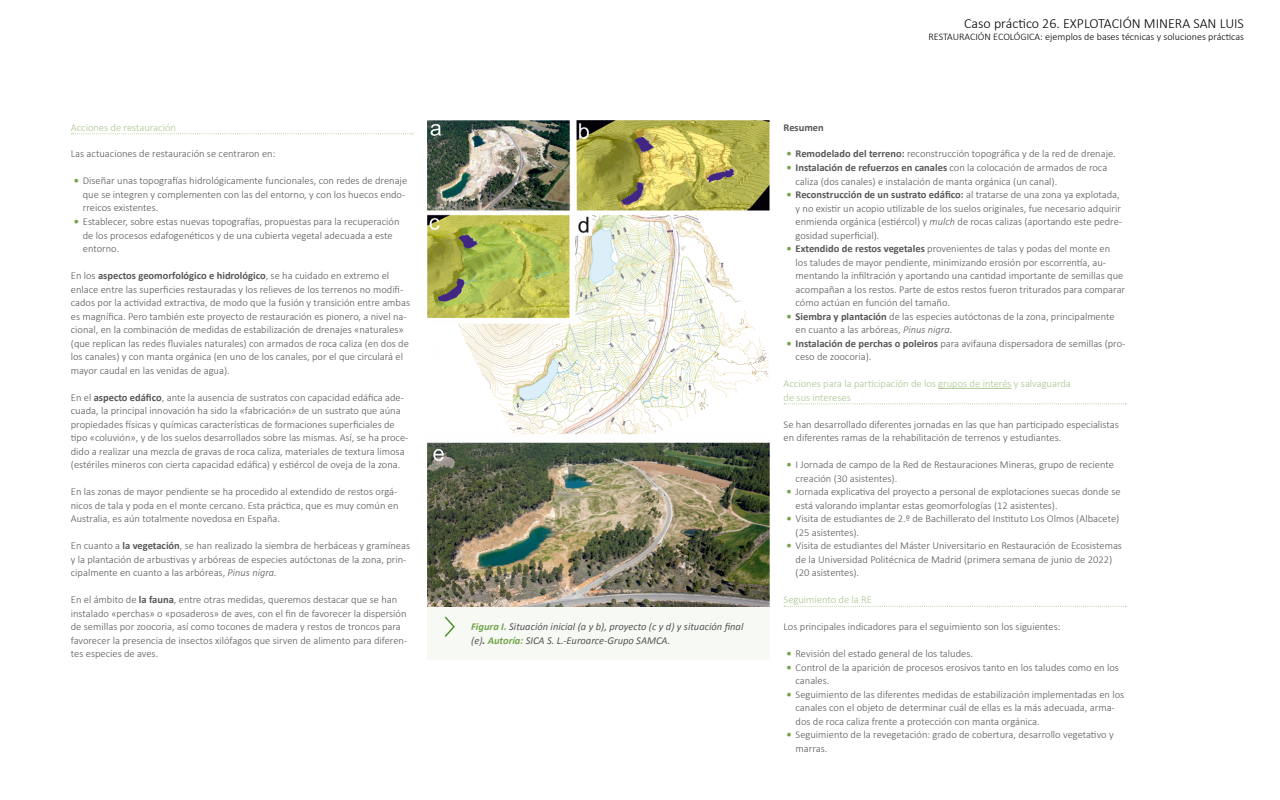
<style>
.page{position:relative;width:1280px;height:800px;background:#fff}
.page>*{position:absolute;margin:0;border:0;box-sizing:border-box;transform-origin:0 0}
.t1{font:300 14px "Calibri";color:#000}
.t2{font:300 10.5px/13.5px "Calibri";color:#575756}
.t3{font:300 10.5px/13.5px "Calibri";color:#aac58e}
.t4{font:italic 10.5px/13.5px "Calibri";color:#575756}
.t5{font:700 10.5px "Calibri";color:#575756}
.t6{font:300 10.1px "Calibri";color:#000}
.s1{font-weight:700;color:#74a54c}
.s2{font-weight:700}
.s3{font-style:italic}
</style>
<div class="page">
<svg style="left:71px;top:133px;width:342px;height:1px"></svg>
<hr style="left:938px;top:388px;width:74px;height:1px;background:#aac58e">
<svg style="left:784px;top:403px;width:342px;height:1px"></svg>
<svg style="left:784px;top:606px;width:342px;height:1px"></svg>
<div style="left:427px;top:455px;width:342px;height:205px;background:#f7f9f4"></div>
<img style="left:427px;top:121px;width:342px;height:486px">
<svg style="left:445px;top:617px;width:10px;height:20px"></svg>
<p class="t3" style="left:71px;top:120px;width:107px">Acciones de restauración</p>
<p class="t2" style="left:71px;top:147px;width:206px">Las actuaciones de restauración se centraron en:</p>
<p class="t2" style="left:83px;top:174px;width:326px;text-indent:-9px"><span class="s1">•</span> Diseñar unas topografías hidrológicamente funcionales, con redes de drenaje que se integren y complementen con las del entorno, y con los huecos endo&shy;rreicos existentes.</p>
<p class="t2" style="left:83px;top:215px;width:318px;text-indent:-9px"><span class="s1">•</span> Establecer, sobre estas nuevas topografías, propuestas para la recuperación de los procesos edafogenéticos y de una cubierta vegetal adecuada a este entorno.</p>
<p class="t2" style="left:71px;top:269px;width:341px">En los <span class="s2">aspectos geomorfológico e hidrológico</span>, se ha cuidado en extremo el enlace entre las superficies restauradas y los relieves de los terrenos no modifi&shy;cados por la actividad extractiva, de modo que la fusión y transición entre ambas es magnífica. Pero también este proyecto de restauración es pionero, a nivel na&shy;cional, en la combinación de medidas de estabilización de drenajes «naturales» (que replican las redes fluviales naturales) con armados de roca caliza (en dos de los canales) y con manta orgánica (en uno de los canales, por el que circulará el mayor caudal en las venidas de agua).</p>
<p class="t2" style="left:71px;top:390px;width:339px">En el <span class="s2">aspecto edáfico</span>, ante la ausencia de sustratos con capacidad edáfica ade&shy;cuada, la principal innovación ha sido la «fabricación» de un sustrato que aúna propiedades físicas y químicas características de formaciones superficiales de tipo «coluvión», y de los suelos desarrollados sobre las mismas. Así, se ha proce&shy;dido a realizar una mezcla de gravas de roca caliza, materiales de textura limosa (estériles mineros con cierta capacidad edáfica) y estiércol de oveja de la zona.</p>
<p class="t2" style="left:71px;top:485px;width:329px;text-align:justify">En las zonas de mayor pendiente se ha procedido al extendido de restos orgá&shy;nicos de tala y poda en el monte cercano. Esta práctica, que es muy común en Australia, es aún totalmente novedosa en España.</p>
<p class="t2" style="left:71px;top:539px;width:341px">En cuanto a <span class="s2">la vegetación</span>, se han realizado la siembra de herbáceas y gramíneas y la plantación de arbustivas y arbóreas de especies autóctonas de la zona, prin&shy;cipalmente en cuanto a las arbóreas, <span class="s3">Pinus nigra.</span></p>
<p class="t2" style="left:71px;top:593px;width:338px">En el ámbito de <span class="s2">la fauna</span>, entre otras medidas, queremos destacar que se han instalado «perchas» o «posaderos» de aves, con el fin de favorecer la dispersión de semillas por zoocoria, así como tocones de madera y restos de troncos para favorecer la presencia de insectos xilófagos que sirven de alimento para diferen&shy;tes especies de aves.</p>
<p class="t4" style="left:471px;top:619px;width:274px"><span class="s1">Figura I.</span> Situación inicial (a y b), proyecto (c y d) y situación final (e)<span class="s2">.</span> <span class="s1">Autoría:</span> SICA S. L.-Euroarce-Grupo SAMCA.</p>
<h1 class="t1" style="left:964px;top:14px;width:281px">Caso práctico 26. EXPLOTACIÓN MINERA SAN LUIS</h1>
<p class="t6" style="left:928px;top:30px;width:317px">RESTAURACIÓN ECOLÓGICA: ejemplos de bases técnicas y soluciones prácticas</p>
<p class="t5" style="left:784px;top:121px;width:42px">Resumen</p>
<p class="t2" style="left:787px;top:147px;width:331px"><span class="s1">•</span> <span class="s2">Remodelado del terreno:</span> reconstrucción topográfica y de la red de drenaje.</p>
<p class="t2" style="left:796px;top:161px;width:313px;text-indent:-9px"><span class="s1">•</span> <span class="s2">Instalación de refuerzos en canales</span> con la colocación de armados de roca caliza (dos canales) e instalación de manta orgánica (un canal).</p>
<p class="t2" style="left:796px;top:188px;width:328px;text-indent:-9px"><span class="s1">•</span> <span class="s2">Reconstrucción de un sustrato edáfico:</span> al tratarse de una zona ya explotada, y no existir un acopio utilizable de los suelos originales, fue necesario adquirir enmienda orgánica (estiércol) y <span class="s3">mulch</span> de rocas calizas (aportando este pedre&shy;gosidad superficial).</p>
<p class="t2" style="left:796px;top:242px;width:331px;text-indent:-9px"><span class="s1">•</span> <span class="s2">Extendido de restos vegetales</span> provenientes de talas y podas del monte en<br>los taludes de mayor pendiente, minimizando erosión por escorrentía, au&shy;mentando la infiltración y aportando una cantidad importante de semillas que acompañan a los restos. Parte de estos restos fueron triturados para comparar cómo actúan en función del tamaño.</p>
<p class="t2" style="left:796px;top:309px;width:321px;text-indent:-9px"><span class="s1">•</span> <span class="s2">Siembra y plantación</span> de las especies autóctonas de la zona, principalmente en cuanto a las arbóreas, <span class="s3">Pinus nigra.</span></p>
<p class="t2" style="left:796px;top:336px;width:331px;text-indent:-9px"><span class="s1">•</span> <span class="s2">Instalación de perchas o poleiros</span> para avifauna dispersadora de semillas (pro&shy;ceso de zoocoria).</p>
<p class="t3" style="left:784px;top:377px;width:289px">Acciones para la participación de los grupos de interés y salvaguarda de sus intereses</p>
<p class="t2" style="left:784px;top:417px;width:337px">Se han desarrollado diferentes jornadas en las que han participado especialistas en diferentes ramas de la rehabilitación de terrenos y estudiantes.</p>
<p class="t2" style="left:796px;top:458px;width:320px;text-indent:-9px"><span class="s1">•</span> I Jornada de campo de la Red de Restauraciones Mineras, grupo de reciente creación (30 asistentes).</p>
<p class="t2" style="left:796px;top:485px;width:327px;text-indent:-9px"><span class="s1">•</span> Jornada explicativa del proyecto a personal de explotaciones suecas donde se está valorando implantar estas geomorfologías (12 asistentes).</p>
<p class="t2" style="left:796px;top:512px;width:325px;text-indent:-9px"><span class="s1">•</span> Visita de estudiantes de 2.º de Bachillerato del Instituto Los Olmos (Albacete) (25 asistentes).</p>
<p class="t2" style="left:796px;top:539px;width:328px;text-indent:-9px"><span class="s1">•</span> Visita de estudiantes del Máster Universitario en Restauración de Ecosistemas de la Universidad Politécnica de Madrid (primera semana de junio de 2022) (20 asistentes).</p>
<p class="t3" style="left:784px;top:593px;width:90px">Seguimiento de la RE</p>
<p class="t2" style="left:784px;top:620px;width:279px">Los principales indicadores para el seguimiento son los siguientes:</p>
<p class="t2" style="left:787px;top:647px;width:188px"><span class="s1">•</span> Revisión del estado general de los taludes.</p>
<p class="t2" style="left:796px;top:660px;width:325px;text-indent:-9px"><span class="s1">•</span> Control de la aparición de procesos erosivos tanto en los taludes como en los canales.</p>
<p class="t2" style="left:796px;top:687px;width:330px;text-indent:-9px"><span class="s1">•</span> Seguimiento de las diferentes medidas de estabilización implementadas en los canales con el objeto de determinar cuál de ellas es la más adecuada, arma&shy;dos de roca caliza frente a protección con manta orgánica.</p>
<p class="t2" style="left:796px;top:728px;width:320px;text-indent:-9px"><span class="s1">•</span> Seguimiento de la revegetación: grado de cobertura, desarrollo vegetativo y marras.</p>
</div>
